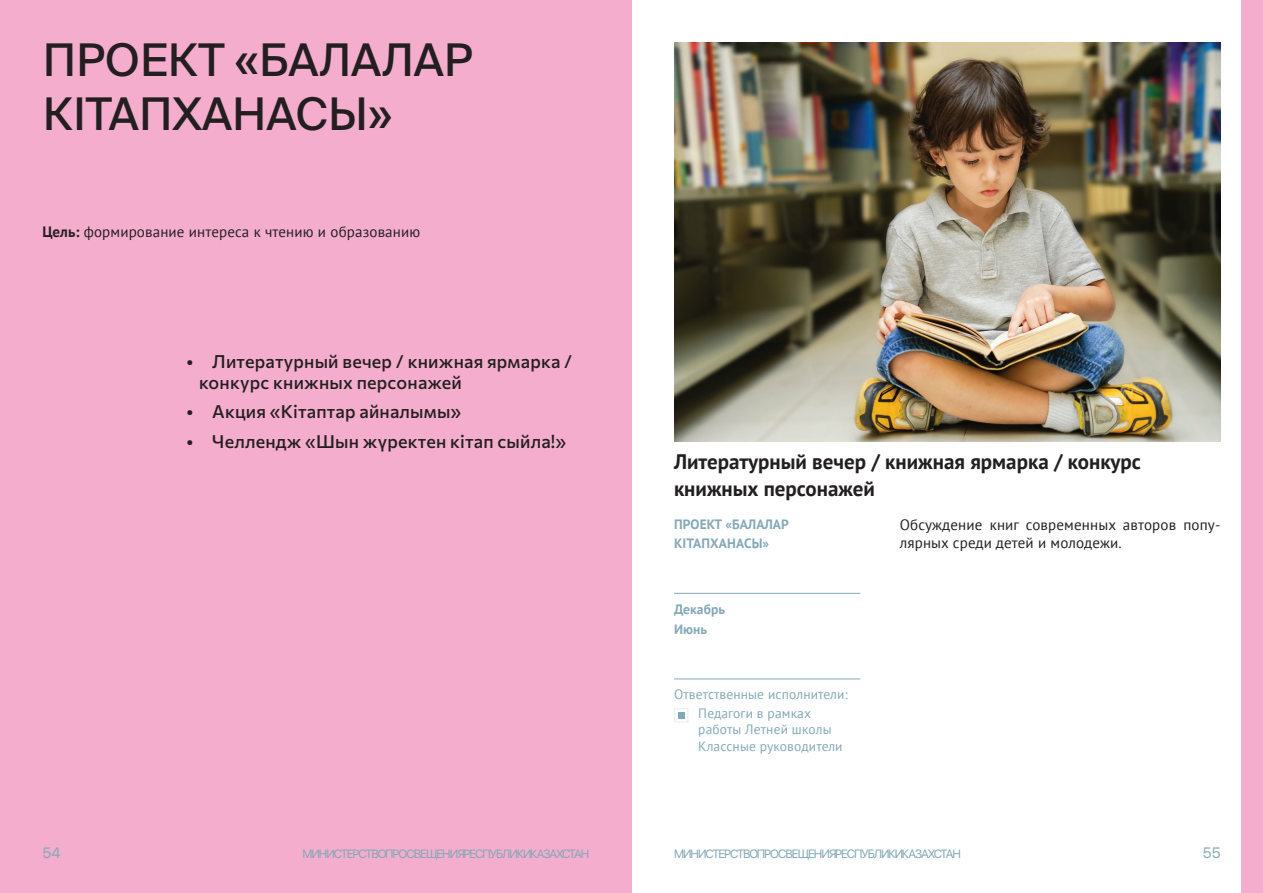
<style>
.page{position:relative;width:1263px;height:893px;background:#fff}
.page>*{position:absolute;margin:0;border:0;box-sizing:border-box;transform-origin:0 0}
.t1{font:45px/54px "Suisse Intl";color:#231f20}
.t2{font:700 21px/27px "PT Sans";color:#231f20}
.t3{font:500 18px/21px "Commissioner";letter-spacing:.01em;color:#231f20}
.t4{font:15px/18px "PT Sans";letter-spacing:.01em;color:#231f20}
.t5{font:15px "SF Pro";color:#83a8b7}
.t6{font:13.5px/16.2px "PT Sans";letter-spacing:.01em;color:#83a8b7}
.t7{font:700 13.5px/20.4px "PT Sans";letter-spacing:.01em;color:#83a8b7}
.t8{font:12px "SF Pro";letter-spacing:-.085em;color:#83a8b7}
.s1{font-weight:700}
</style>
<div class="page">
<div style="left:1242px;top:0;width:21px;height:893px;background:#f5adce"></div>
<div style="left:0;top:0;width:631px;height:893px;background:#f5adce"></div>
<img style="left:674px;top:43px;width:546px;height:399px">
<div style="left:674px;top:708px;width:14px;height:14px;border:1px solid #eaf0ef"></div>
<div style="left:678px;top:712px;width:7px;height:7px;background:#83a8b7"></div>
<hr style="left:674px;top:679px;width:186px;height:1px;background:#83a8b7">
<hr style="left:674px;top:593px;width:186px;height:1px;background:#83a8b7">
<h1 class="t1" style="left:43px;top:34px;width:431px">ПРОЕКТ «БАЛАЛАР<br>КІТАПХАНАСЫ»</h1>
<p class="t4" style="left:42px;top:223px;width:379px"><span class="s1">Цель:</span> формирование интереса к чтению и образованию</p>
<p class="t3" style="left:199px;top:349px;width:375px;text-indent:-13px">• Литературный вечер / книжная ярмарка / конкурс книжных персонажей</p>
<p class="t3" style="left:186px;top:400px;width:277px">• Акция «Кітаптар айналымы»</p>
<p class="t3" style="left:186px;top:429px;width:381px">• Челлендж «Шын жүректен кітап сыйла!»</p>
<p class="t2" style="left:674px;top:448px;width:468px">Литературный вечер / книжная ярмарка / конкурс книжных персонажей</p>
<p class="t7" style="left:674px;top:514px;width:116px;line-height:19.5px">ПРОЕКТ «БАЛАЛАР<br>КІТАПХАНАСЫ»</p>
<p class="t7" style="left:674px;top:599px;width:53px">Декабрь<br>Июнь</p>
<p class="t6" style="left:674px;top:685px;width:175px">Ответственные исполнители:</p>
<p class="t6" style="left:698px;top:705px;width:146px">Педагоги в рамках работы Летней школы<br>Классные руководители</p>
<p class="t4" style="left:900px;top:515px;width:322px">Обсуждение книг современных авторов попу&shy;лярных среди детей и молодежи.</p>
<p class="t5" style="left:43px;top:844px;width:19px">54</p>
<p class="t8" style="left:302px;top:847px;width:288px">МИНИСТЕРСТВО ПРОСВЕЩЕНИЯ РЕСПУБЛИКИ КАЗАХСТАН</p>
<p class="t8" style="left:674px;top:847px;width:288px">МИНИСТЕРСТВО ПРОСВЕЩЕНИЯ РЕСПУБЛИКИ КАЗАХСТАН</p>
<p class="t5" style="left:1203px;top:844px;width:19px">55</p>
</div>
